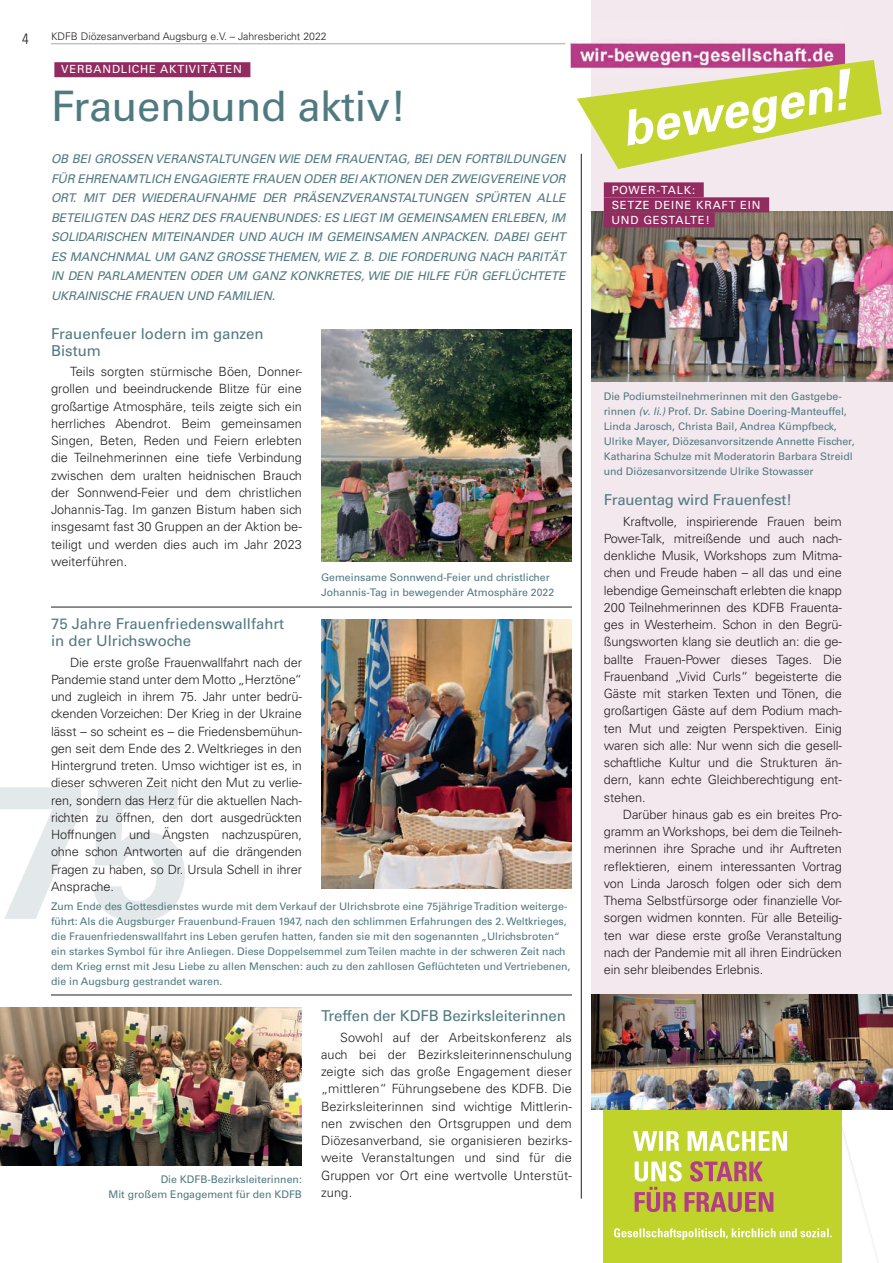
<style>
.page{position:relative;width:893px;height:1263px;background:#fff}
.page>*{position:absolute;margin:0;border:0;box-sizing:border-box;transform-origin:0 0}
.t1{font:42px "Univers";letter-spacing:-.01em;color:#507980}
.t2{font:15px/17.2px "Univers";color:#507980}
.t3{font:300 condensed 15px "Univers";color:#231f20}
.t4{font:300 12.75px/17.2px "Univers";letter-spacing:-.01em;color:#231f20;text-align:justify}
.t5{font:italic 12px/19.5px "Univers";letter-spacing:-.01em;color:#507980;text-align:justify}
.t6{font:11.25px/15px "Univers";letter-spacing:.07em;color:#fff}
.t7{font:10.5px/15px "Univers";color:#507980}
.t8{font:300 10.5px "Univers";color:#231f20}
.s1{font-style:italic}
</style>
<div class="page">
<div style="left:591px;top:0;width:302px;height:994px;background:#f4e8ef"></div>
<hr style="left:51px;top:43px;width:515px;height:1px;background:#a5aa9f">
<img style="left:321px;top:329px;width:251px;height:233px">
<img style="left:321px;top:620px;width:251px;height:268px">
<hr style="left:51px;top:607px;width:521px;height:1px;background:#231f20">
<hr style="left:51px;top:995px;width:521px;height:1px;background:#231f20">
<hr style="left:581px;top:154px;width:1px;height:1044px;background:#231f20">
<img style="left:0;top:1008px;width:302px;height:157px">
<div style="left:54px;top:62px;width:196px;height:15px;background:#922c60"></div>
<img style="left:591px;top:211px;width:302px;height:170px">
<img style="left:591px;top:994px;width:23px;height:115px">
<div style="left:604px;top:182px;width:100px;height:15px;background:#922c60"></div>
<div style="left:604px;top:197px;width:165px;height:15px;background:#922c60"></div>
<div style="left:604px;top:212px;width:111px;height:15px;background:#922c60"></div>
<div style="left:604px;top:1110px;width:238px;height:153px;background:#c0d32b"></div>
<img style="left:614px;top:994px;width:279px;height:269px">
<img style="left:571px;top:40px;width:273px;height:29px">
<svg style="left:577px;top:60px;width:305px;height:109px"></svg>
<svg style="left:0;top:787px;width:185px;height:135px"></svg>
<p class="t3" style="left:22px;top:30px;width:8px">4</p>
<p class="t8" style="left:51px;top:30px;width:277px">KDFB Diözesanverband Augsburg e.V. – Jahresbericht 2022</p>
<p class="t6" style="left:61px;top:62px;width:182px">VERBANDLICHE AKTIVITÄTEN</p>
<h1 class="t1" style="left:51px;top:81px;width:357px">Frauenbund aktiv!</h1>
<p class="t5" style="left:51px;top:149px;width:516px">OB BEI GROSSEN VERANSTALTUNGEN WIE DEM FRAUENTAG, BEI DEN FORTBILDUNGEN FÜR EHRENAMTLICH ENGAGIERTE FRAUEN ODER BEI AKTIONEN DER ZWEIGVEREINE VOR ORT. MIT DER WIEDERAUFNAHME DER PRÄSENZVERANSTALTUNGEN SPÜRTEN ALLE BETEILIGTEN DAS HERZ DES FRAUENBUNDES: ES LIEGT IM GEMEINSAMEN ERLEBEN, IM SOLIDARISCHEN MITEINANDER UND AUCH IM GEMEINSAMEN ANPACKEN. DABEI GEHT ES MANCHNMAL UM GANZ GROSSE THEMEN, WIE Z. B. DIE FORDERUNG NACH PARITÄT IN DEN PARLAMENTEN ODER UM GANZ KONKRETES, WIE DIE HILFE FÜR GEFLÜCHTETE UKRAINISCHE FRAUEN UND FAMILIEN.</p>
<p class="t2" style="left:51px;top:325px;width:214px">Frauenfeuer lodern im ganzen<br>Bistum</p>
<p class="t4" style="left:51px;top:363px;width:252px;text-indent:19px">Teils sorgten stürmische Böen, Donner&shy;grollen und beeindruckende Blitze für eine großartige Atmosphäre, teils zeigte sich ein herrliches Abendrot. Beim gemeinsamen Singen, Beten, Reden und Feiern erlebten die Teilnehmerinnen eine tiefe Verbindung zwischen dem uralten heidnischen Brauch der Sonnwend-Feier und dem christlichen Johannis-Tag. Im ganzen Bistum haben sich insgesamt fast 30 Gruppen an der Aktion be&shy;teiligt und werden dies auch im Jahr 2023 weiterführen.</p>
<p class="t7" style="left:321px;top:570px;width:235px">Gemeinsame Sonnwend-Feier und christlicher<br>Johannis-Tag in bewegender Atmosphäre 2022</p>
<p class="t2" style="left:51px;top:615px;width:234px">75 Jahre Frauenfriedenswallfahrt in der Ulrichswoche</p>
<p class="t4" style="left:51px;top:653px;width:252px;text-indent:19px">Die erste große Frauenwallfahrt nach der Pandemie stand unter dem Motto „Herztöne“ und zugleich in ihrem 75. Jahr unter bedrü&shy;ckenden Vorzeichen: Der Krieg in der Ukraine lässt – so scheint es – die Friedensbemühun&shy;gen seit dem Ende des 2. Weltkrieges in den Hintergrund treten. Umso wichtiger ist es, in dieser schweren Zeit nicht den Mut zu verlie&shy;ren, sondern das Herz für die aktuellen Nach&shy;richten zu öffnen, den dort ausgedrückten Hoffnungen und Ängsten nachzuspüren, ohne schon Antworten auf die drängenden Fragen zu haben, so Dr. Ursula Schell in ihrer Ansprache.</p>
<p class="t7" style="left:51px;top:899px;width:521px">Zum Ende des Gottesdienstes wurde mit dem Verkauf der Ulrichsbrote eine 75jährige Tradition weiterge&shy;führt: Als die Augsburger Frauenbund-Frauen 1947, nach den schlimmen Erfahrungen des 2. Weltkrieges, die Frauenfriedenswallfahrt ins Leben gerufen hatten, fanden sie mit den sogenannten „Ulrichsbroten“ ein starkes Symbol für ihre Anliegen. Diese Doppelsemmel zum Teilen machte in der schweren Zeit nach dem Krieg ernst mit Jesu Liebe zu allen Menschen: auch zu den zahllosen Geflüchteten und Vertriebenen, die in Augsburg gestrandet waren.</p>
<p class="t7" style="left:108px;top:1172px;width:195px;text-align:right">Die KDFB-Bezirksleiterinnen:<br>Mit großem Engagement für den KDFB</p>
<p class="t2" style="left:321px;top:1007px;width:246px">Treffen der KDFB Bezirksleiterinnen</p>
<p class="t4" style="left:321px;top:1028px;width:252px;text-indent:19px">Sowohl auf der Arbeitskonferenz als auch bei der Bezirksleiterinnenschulung zeigte sich das große Engagement dieser „mittleren“ Führungsebene des KDFB. Die Bezirksleiterinnen sind wichtige Mittlerin&shy;nen zwischen den Ortsgruppen und dem Diözesanverband, sie organisieren bezirks&shy;weite Veranstaltungen und sind für die Gruppen vor Ort eine wertvolle Unterstüt&shy;zung.</p>
<p class="t6" style="left:611px;top:182px;width:151px">POWER-TALK:<br>SETZE DEINE KRAFT EIN<br>UND GESTALTE!</p>
<p class="t7" style="left:604px;top:389px;width:252px">Die Podiumsteilnehmerinnen mit den Gastgebe&shy;rinnen <span class="s1">(v. li.)</span> Prof. Dr. Sabine Doering-Manteuffel, Linda Jarosch, Christa Bail, Andrea Kümpfbeck, Ulrike Mayer, Diözesanvorsitzende Annette Fischer, Katharina Schulze mit Moderatorin Barbara Streidl und Diözesanvorsitzende Ulrike Stowasser</p>
<p class="t2" style="left:604px;top:491px;width:190px">Frauentag wird Frauenfest!</p>
<p class="t4" style="left:604px;top:512px;width:240px;text-indent:19px">Kraftvolle, inspirierende Frauen beim Power-Talk, mitreißende und auch nach&shy;denkliche Musik, Workshops zum Mitma&shy;chen und Freude haben – all das und eine lebendige Gemeinschaft erlebten die knapp 200 Teilnehmerinnen des KDFB Frauenta&shy;ges in Westerheim. Schon in den Begrü&shy;ßungsworten klang sie deutlich an: die ge&shy;ballte Frauen-Power dieses Tages. Die Frauenband „Vivid Curls“ begeisterte die Gäste mit starken Texten und Tönen, die großartigen Gäste auf dem Podium mach&shy;ten Mut und zeigten Perspektiven. Einig waren sich alle: Nur wenn sich die gesell&shy;schaftliche Kultur und die Strukturen än&shy;dern, kann echte Gleichberechtigung ent&shy;stehen.</p>
<p class="t4" style="left:604px;top:806px;width:240px;text-indent:19px">Darüber hinaus gab es ein breites Pro&shy;gramm an Workshops, bei dem die Teilneh&shy;merinnen ihre Sprache und ihr Auftreten reflektieren, einem interessanten Vortrag von Linda Jarosch folgen oder sich dem Thema Selbstfürsorge oder finanzielle Vor&shy;sorgen widmen konnten. Für alle Beteilig&shy;ten war diese erste große Veranstaltung nach der Pandemie mit all ihren Eindrücken ein sehr bleibendes Erlebnis.</p>
</div>
